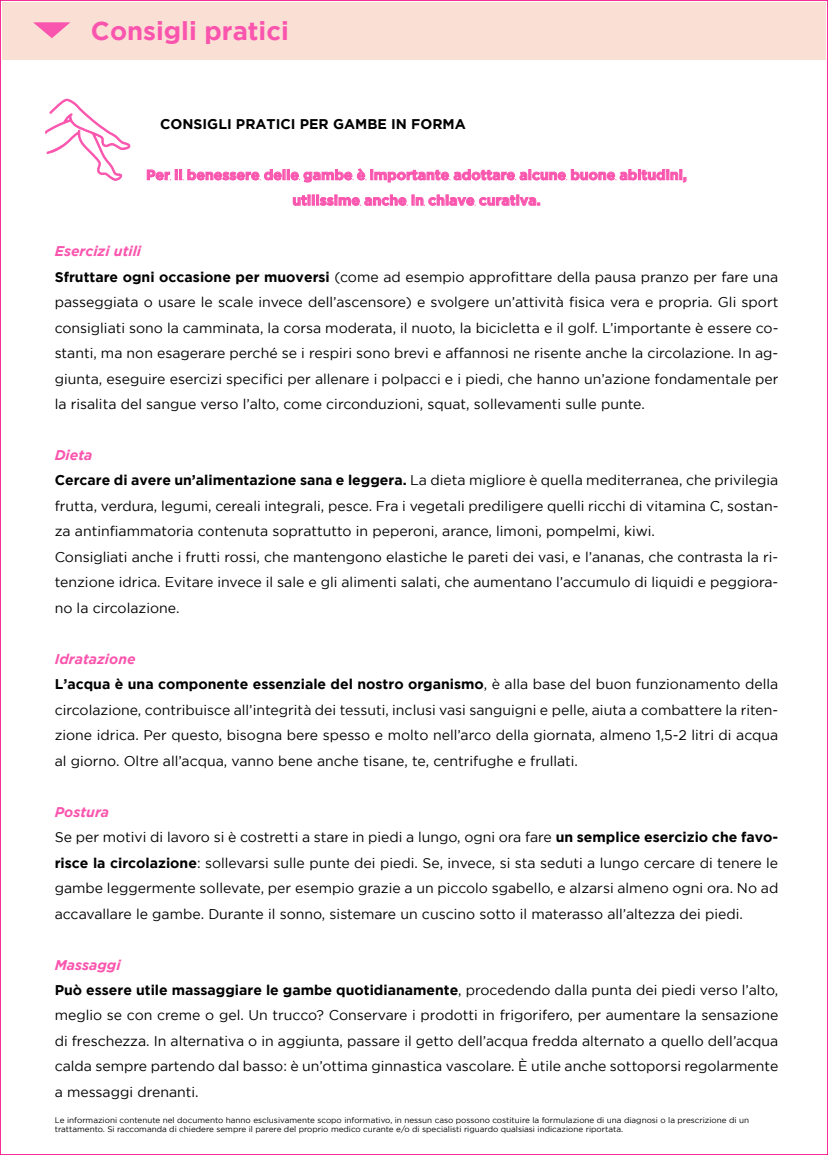
<style>
.page{position:relative;width:828px;height:1155px;background:#fff}
.page>*{position:absolute;margin:0;border:0;box-sizing:border-box;transform-origin:0 0}
.t1{font:700 25.75px "Gotham";color:#fa55ae}
.t2{font:14.06px/25.4px "Gotham";color:#000}
.t3{font:700 14.06px/25.4px "Gotham";color:#fa55ae;text-align:center}
.t4{font:700 14.06px "Gotham";color:#000}
.t5{font:8.12px/8.8px "Gotham";color:#000}
.s1{font-weight:700;font-style:italic;color:#fa55ae}
.s2{font-weight:700}
</style>
<div class="page">
<svg style="left:147px;top:168px;width:539px;height:15px"></svg>
<svg style="left:292px;top:194px;width:248px;height:12px"></svg>
<svg style="left:45px;top:98px;width:86px;height:83px"></svg>
<div style="left:2px;top:3px;width:823px;height:57px;background:#fae0d4"></div>
<svg style="left:33px;top:22px;width:37px;height:16px"></svg>
<h1 class="t1" style="left:91px;top:16px;width:199px">Consigli prati i</h1>
<p class="t4" style="left:160px;top:116px;width:307px">CONSIGLI PRATICI PER GAMBE IN FORMA</p>
<p class="t3" style="left:146px;top:162px;width:542px">Per il benessere delle gambe è importante adottare alcune buone abitudini, utilissime anche in chiave curativa.</p>
<p class="t2" style="left:55px;top:238px;width:725px"><span class="s1">Esercizi utili<br></span><span class="s2">Sfruttare ogni occasione per muoversi</span> (come ad esempio approfittare della pausa pranzo per fare una passeggiata o usare le scale invece dell’ascensore) e svolgere un’attività fisica vera e propria. Gli sport consigliati sono la camminata, la corsa moderata, il nuoto, la bicicletta e il golf. L’importante è essere co&shy;stanti, ma non esagerare perché se i respiri sono brevi e affannosi ne risente anche la circolazione. In ag&shy;giunta, eseguire esercizi specifici per allenare i polpacci e i piedi, che hanno un’azione fondamentale per la risalita del sangue verso l’alto, come circonduzioni, squat, sollevamenti sulle punte.</p>
<p class="t2" style="left:55px;top:442px;width:725px"><span class="s1">Dieta<br></span><span class="s2">Cercare di avere un’alimentazione sana e leggera.</span> La dieta migliore è quella mediterranea, che privilegia frutta, verdura, legumi, cereali integrali, pesce. Fra i vegetali prediligere quelli ricchi di vitamina C, sostan&shy;za antinfiammatoria contenuta soprattutto in peperoni, arance, limoni, pompelmi, kiwi.<br>Consigliati anche i frutti rossi, che mantengono elastiche le pareti dei vasi, e l’ananas, che contrasta la ri&shy;tenzione idrica. Evitare invece il sale e gli alimenti salati, che aumentano l’accumulo di liquidi e peggiora&shy;no la circolazione.</p>
<p class="t2" style="left:55px;top:646px;width:725px"><span class="s1">Idratazione<br></span><span class="s2">L’acqua è una componente essenziale del nostro organismo</span>, è alla base del buon funzionamento della circolazione, contribuisce all’integrità dei tessuti, inclusi vasi sanguigni e pelle, aiuta a combattere la riten&shy;zione idrica. Per questo, bisogna bere spesso e molto nell’arco della giornata, almeno 1,5-2 litri di acqua al giorno. Oltre all’acqua, vanno bene anche tisane, te, centrifughe e frullati.</p>
<p class="t2" style="left:55px;top:798px;width:725px"><span class="s1">Postura<br></span>Se per motivi di lavoro si è costretti a stare in piedi a lungo, ogni ora fare <span class="s2">un semplice esercizio che favo&shy;risce la circolazione</span>: sollevarsi sulle punte dei piedi. Se, invece, si sta seduti a lungo cercare di tenere le gambe leggermente sollevate, per esempio grazie a un piccolo sgabello, e alzarsi almeno ogni ora. No ad accavallare le gambe. Durante il sonno, sistemare un cuscino sotto il materasso all’altezza dei piedi.</p>
<p class="t2" style="left:55px;top:951px;width:725px"><span class="s1">Massaggi<br></span><span class="s2">Può essere utile massaggiare le gambe quotidianamente</span>, procedendo dalla punta dei piedi verso l’alto, meglio se con creme o gel. Un trucco? Conservare i prodotti in frigorifero, per aumentare la sensazione di freschezza. In alternativa o in aggiunta, passare il getto dell’acqua fredda alternato a quello dell’acqua calda sempre partendo dal basso: è un’ottima ginnastica vascolare. È utile anche sottoporsi regolarmente a messaggi drenanti.</p>
<p class="t5" style="left:55px;top:1115px;width:695px">Le informazioni contenute nel documento hanno esclusivamente scopo informativo, in nessun caso possono costituire la formulazione di una diagnosi o la prescrizione di un trattamento. Si raccomanda di chiedere sempre il parere del proprio medico curante e/o di specialisti riguardo qualsiasi indicazione riportata.</p>
</div>
